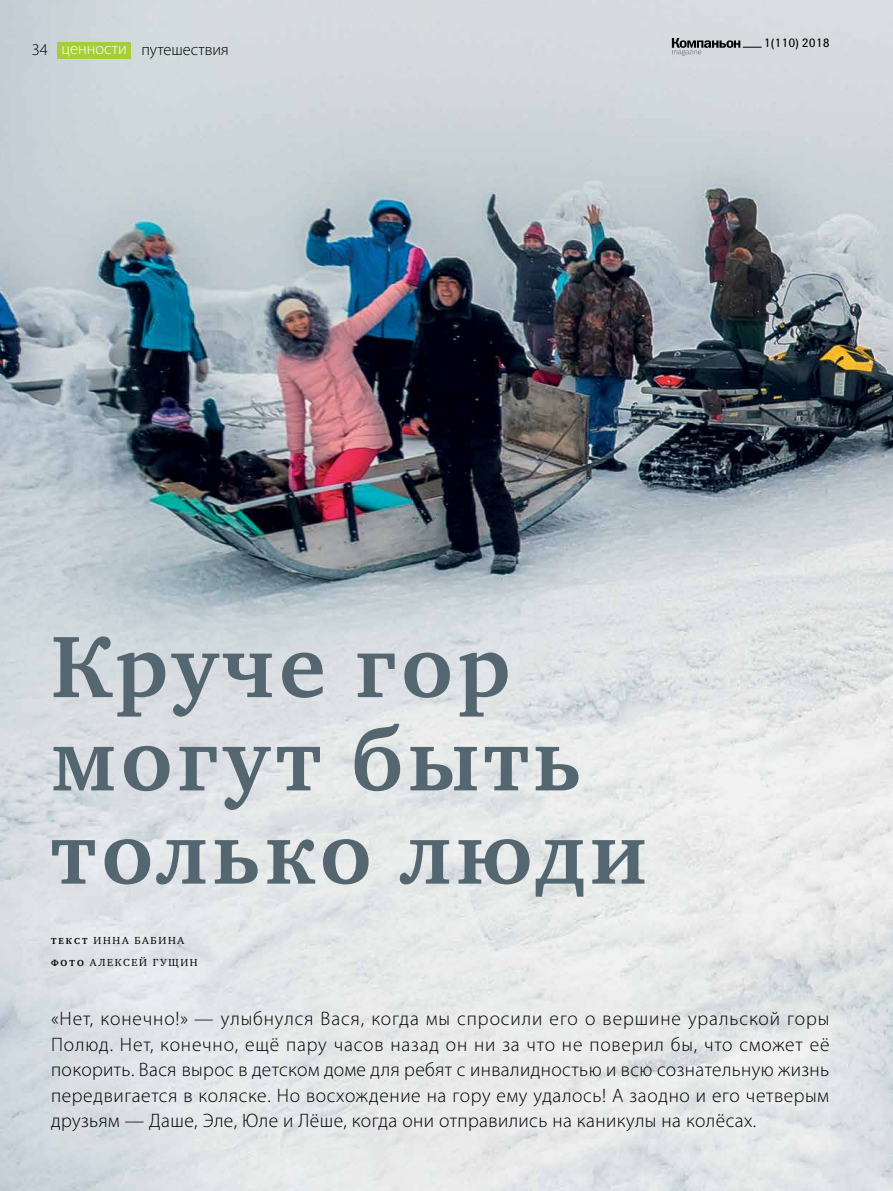
<style>
.page{position:relative;width:893px;height:1191px;background:#fff}
.page>*{position:absolute;margin:0;border:0;box-sizing:border-box;transform-origin:0 0}
.t1{font:700 89.25px/93.3px "Charter C";letter-spacing:.05em;color:#546670}
.t2{font:300 19.5px/25.5px "Myriad Pro";letter-spacing:.02em;color:#000;text-align:justify}
.t3{font:300 16.5px "Myriad Pro";color:#000}
.t4{font:12px "Yanus";color:#000}
.t5{font:10.5px/22.2px "Charter ITC";letter-spacing:.16em;color:#000}
.s1{color:#fff}
.s2{font-weight:700;font-size:9px}
</style>
<div class="page">
<img style="left:0;top:0;width:893px;height:1191px">
<svg style="left:672px;top:38px;width:90px;height:18px"></svg>
<div style="left:57px;top:42px;width:74px;height:17px;background:#a6ce39"></div>
<p class="t3" style="left:32px;top:40px;width:18px">34</p>
<p class="t3" style="left:62px;top:40px;width:169px"><span class="s1">ценности</span> путешествия</p>
<p class="t4" style="left:764px;top:36px;width:67px">1(110) 2018</p>
<h1 class="t1" style="left:51px;top:621px;width:597px">Круче гор могут быть только люди</h1>
<p class="t5" style="left:51px;top:929px;width:148px"><span class="s2">ТЕКСТ</span> ИННА БАБИНА<br><span class="s2">ФОТО</span> АЛЕКСЕЙ ГУЩИН</p>
<p class="t2" style="left:51px;top:1005px;width:780px">«Нет, конечно!» — улыбнулся Вася, когда мы спросили его о вершине уральской горы Полюд. Нет, конечно, ещё пару часов назад он ни за что не поверил бы, что сможет её покорить. Вася вырос в детском доме для ребят с инвалидностью и всю сознательную жизнь передвигается в коляске. Но восхождение на гору ему удалось! А заодно и его четверым друзьям — Даше, Эле, Юле и Лёше, когда они отправились на каникулы на колёсах.</p>
</div>
